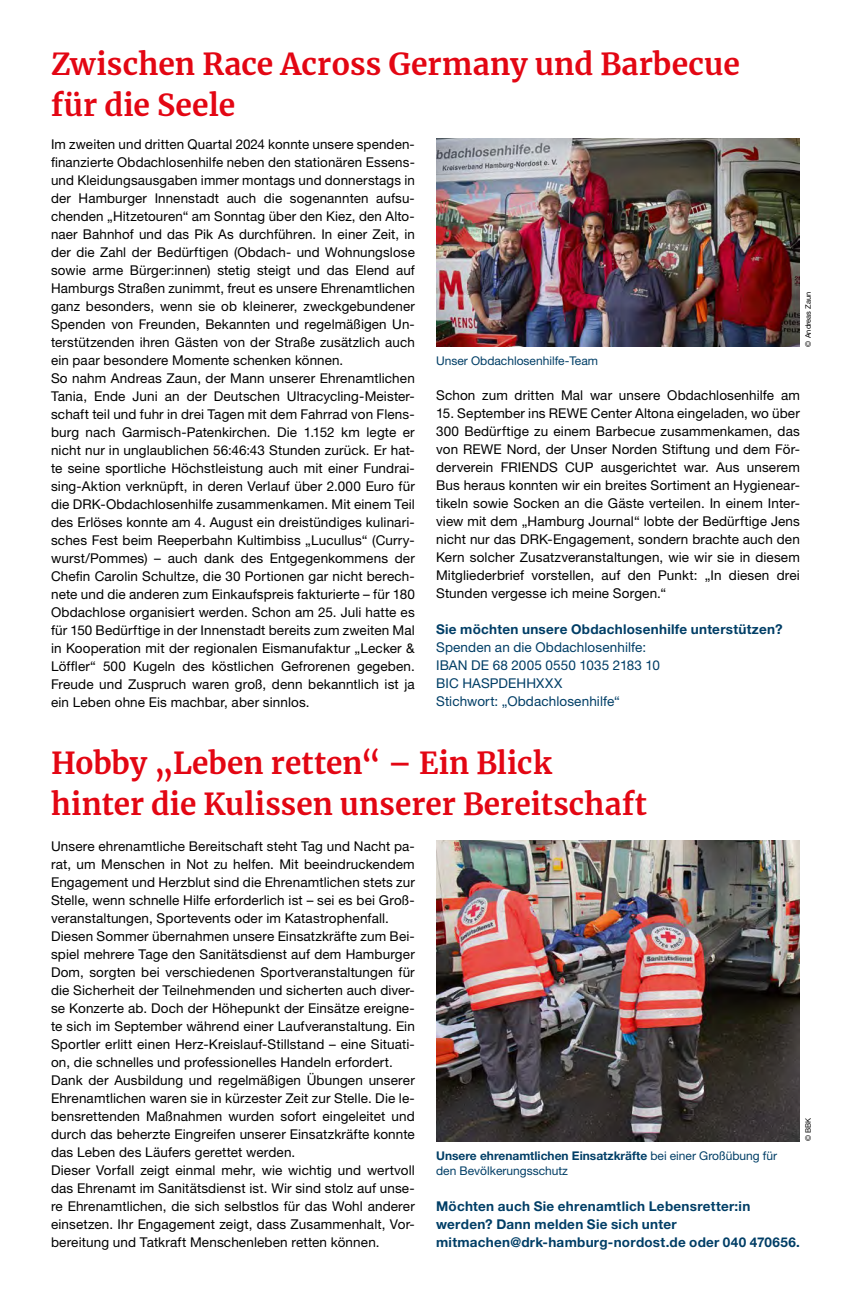
<style>
.page{position:relative;width:851px;height:1297px;background:#fff}
.page>*{position:absolute;margin:0;border:0;box-sizing:border-box;transform-origin:0 0}
.MGB_Headline{font:700 30px/40.5px "Merriweather";letter-spacing:.005em;color:#e30613}
.MGB_Copy{font:13.5px/18px "Helvetica Neue LT Pro";letter-spacing:.01em;color:#000;text-align:justify}
.MGB_Info{font:700 13.5px/18px "Helvetica Neue LT Pro";letter-spacing:.02em;color:#003e66}
.MGB_Info-2{font:13.5px "Helvetica Neue LT Pro";letter-spacing:.01em;color:#003e66}
.MGB_BU{font:12px/15px "Helvetica Neue LT Pro";color:#003e66}
.MGB_Fotocredits{font:7.5px "Helvetica Neue LT Pro";color:#000}
.s1{font-weight:700}
</style>
<div class="page">
<img style="left:436px;top:138px;width:363px;height:209px">
<img style="left:436px;top:841px;width:363px;height:300px">
<p class="MGB_Headline" style="left:51px;top:43px;width:690px">Zwischen Race Across Germany und Barbecue für die Seele</p>
<p class="MGB_Copy" style="left:51px;top:134px;width:365px">Im zweiten und dritten Quartal 2024 konnte unsere spenden&shy;finanzierte Obdachlosenhilfe neben den stationären Essens&shy;und Kleidungsausgaben immer montags und donnerstags in der Hamburger Innenstadt auch die sogenannten aufsu&shy;chenden „Hitzetouren“ am Sonntag über den Kiez, den Alto&shy;naer Bahnhof und das Pik As durchführen. In einer Zeit, in der die Zahl der Bedürftigen (Obdach- und Wohnungslose sowie arme Bürger:innen) stetig steigt und das Elend auf Hamburgs Straßen zunimmt, freut es unsere Ehrenamtlichen ganz besonders, wenn sie ob kleinerer, zweckgebundener Spenden von Freunden, Bekannten und regelmäßigen Un&shy;terstützenden ihren Gästen von der Straße zusätzlich auch ein paar besondere Momente schenken können.</p>
<p class="MGB_Copy" style="left:51px;top:368px;width:365px">So nahm Andreas Zaun, der Mann unserer Ehrenamtlichen Tania, Ende Juni an der Deutschen Ultracycling-Meister&shy;schaft teil und fuhr in drei Tagen mit dem Fahrrad von Flens&shy;burg nach Garmisch-Patenkirchen. Die 1.152 km legte er nicht nur in unglaublichen 56:46:43 Stunden zurück. Er hat&shy;te seine sportliche Höchstleistung auch mit einer Fundrai&shy;sing-Aktion verknüpft, in deren Verlauf über 2.000 Euro für die DRK-Obdachlosenhilfe zusammenkamen. Mit einem Teil des Erlöses konnte am 4. August ein dreistündiges kulinari&shy;sches Fest beim Reeperbahn Kultimbiss „Lucullus“ (Curry&shy;wurst/Pommes) – auch dank des Entgegenkommens der Chefin Carolin Schultze, die 30 Portionen gar nicht berech&shy;nete und die anderen zum Einkaufspreis fakturierte – für 180<br>Obdachlose organisiert werden. Schon am 25. Juli hatte es für 150 Bedürftige in der Innenstadt bereits zum zweiten Mal in Kooperation mit der regionalen Eismanufaktur „Lecker &amp; Löffler“ 500 Kugeln des köstlichen Gefrorenen gegeben.<br>Freude und Zuspruch waren groß, denn bekanntlich ist ja ein Leben ohne Eis machbar, aber sinnlos.</p>
<p class="MGB_Fotocredits" style="left:803px;top:347px;width:56px;rotate:-90deg">© Andreas Zaun</p>
<p class="MGB_BU" style="left:436px;top:353px;width:163px">Unser Obdachlosenhilfe-Team</p>
<p class="MGB_Copy" style="left:436px;top:386px;width:365px">Schon zum dritten Mal war unsere Obdachlosenhilfe am</p>
<p class="MGB_Copy" style="left:436px;top:404px;width:365px">15. September ins REWE Center Altona eingeladen, wo über 300 Bedürftige zu einem Barbecue zusammenkamen, das von REWE Nord, der Unser Norden Stiftung und dem För&shy;derverein FRIENDS CUP ausgerichtet war. Aus unserem Bus heraus konnten wir ein breites Sortiment an Hygienear&shy;tikeln sowie Socken an die Gäste verteilen. In einem Inter&shy;view mit dem „Hamburg Journal“ lobte der Bedürftige Jens nicht nur das DRK-Engagement, sondern brachte auch den Kern solcher Zusatzveranstaltungen, wie wir sie in diesem Mitgliederbrief vorstellen, auf den Punkt: „In diesen drei Stunden vergesse ich meine Sorgen.“</p>
<p class="MGB_Info" style="left:436px;top:620px;width:348px">Sie möchten unsere Obdachlosenhilfe unterstützen?</p>
<p class="MGB_Info-2" style="left:436px;top:639px;width:211px">Spenden an die Obdachlosenhilfe:</p>
<p class="MGB_Info-2" style="left:436px;top:657px;width:225px">IBAN DE 68 2005 0550 1035 2183 10</p>
<p class="MGB_Info-2" style="left:436px;top:675px;width:128px">BIC HASPDEHHXXX</p>
<p class="MGB_Info-2" style="left:436px;top:693px;width:185px">Stichwort: „Obdachlosenhilfe“</p>
<p class="MGB_Headline" style="left:51px;top:742px;width:597px">Hobby „Leben retten“ – Ein Blick hinter die Kulissen unserer Bereitschaft</p>
<p class="MGB_Copy" style="left:51px;top:836px;width:365px">Unsere ehrenamtliche Bereitschaft steht Tag und Nacht pa&shy;rat, um Menschen in Not zu helfen. Mit beeindruckendem Engagement und Herzblut sind die Ehrenamtlichen stets zur Stelle, wenn schnelle Hilfe erforderlich ist – sei es bei Groß&shy;veranstaltungen, Sportevents oder im Katastrophenfall.</p>
<p class="MGB_Copy" style="left:51px;top:926px;width:365px">Diesen Sommer übernahmen unsere Einsatzkräfte zum Bei&shy;spiel mehrere Tage den Sanitätsdienst auf dem Hamburger Dom, sorgten bei verschiedenen Sportveranstaltungen für die Sicherheit der Teilnehmenden und sicherten auch diver&shy;se Konzerte ab. Doch der Höhepunkt der Einsätze ereigne&shy;te sich im September während einer Laufveranstaltung. Ein Sportler erlitt einen Herz-Kreislauf-Stillstand – eine Situati&shy;on, die schnelles und professionelles Handeln erfordert.</p>
<p class="MGB_Copy" style="left:51px;top:1070px;width:365px">Dank der Ausbildung und regelmäßigen Übungen unserer Ehrenamtlichen waren sie in kürzester Zeit zur Stelle. Die le&shy;bensrettenden Maßnahmen wurden sofort eingeleitet und durch das beherzte Eingreifen unserer Einsatzkräfte konnte das Leben des Läufers gerettet werden.</p>
<p class="MGB_Copy" style="left:51px;top:1160px;width:365px">Dieser Vorfall zeigt einmal mehr, wie wichtig und wertvoll das Ehrenamt im Sanitätsdienst ist. Wir sind stolz auf unse&shy;re Ehrenamtlichen, die sich selbstlos für das Wohl anderer einsetzen. Ihr Engagement zeigt, dass Zusammenhalt, Vor&shy;bereitung und Tatkraft Menschenleben retten können.</p>
<p class="MGB_Fotocredits" style="left:803px;top:1141px;width:25px;rotate:-90deg">© BBK</p>
<p class="MGB_BU" style="left:436px;top:1148px;width:342px"><span class="s1">Unsere ehrenamtlichen Einsatzkräfte</span> bei einer Großübung für den Bevölkerungsschutz</p>
<p class="MGB_Info" style="left:436px;top:1196px;width:316px">Möchten auch Sie ehrenamtlich Lebensretter:in werden? Dann melden Sie sich unter</p>
<p class="MGB_Info" style="left:436px;top:1232px;width:365px">mitmachen@drk-hamburg-nordost.de oder 040 470656.</p>
</div>
